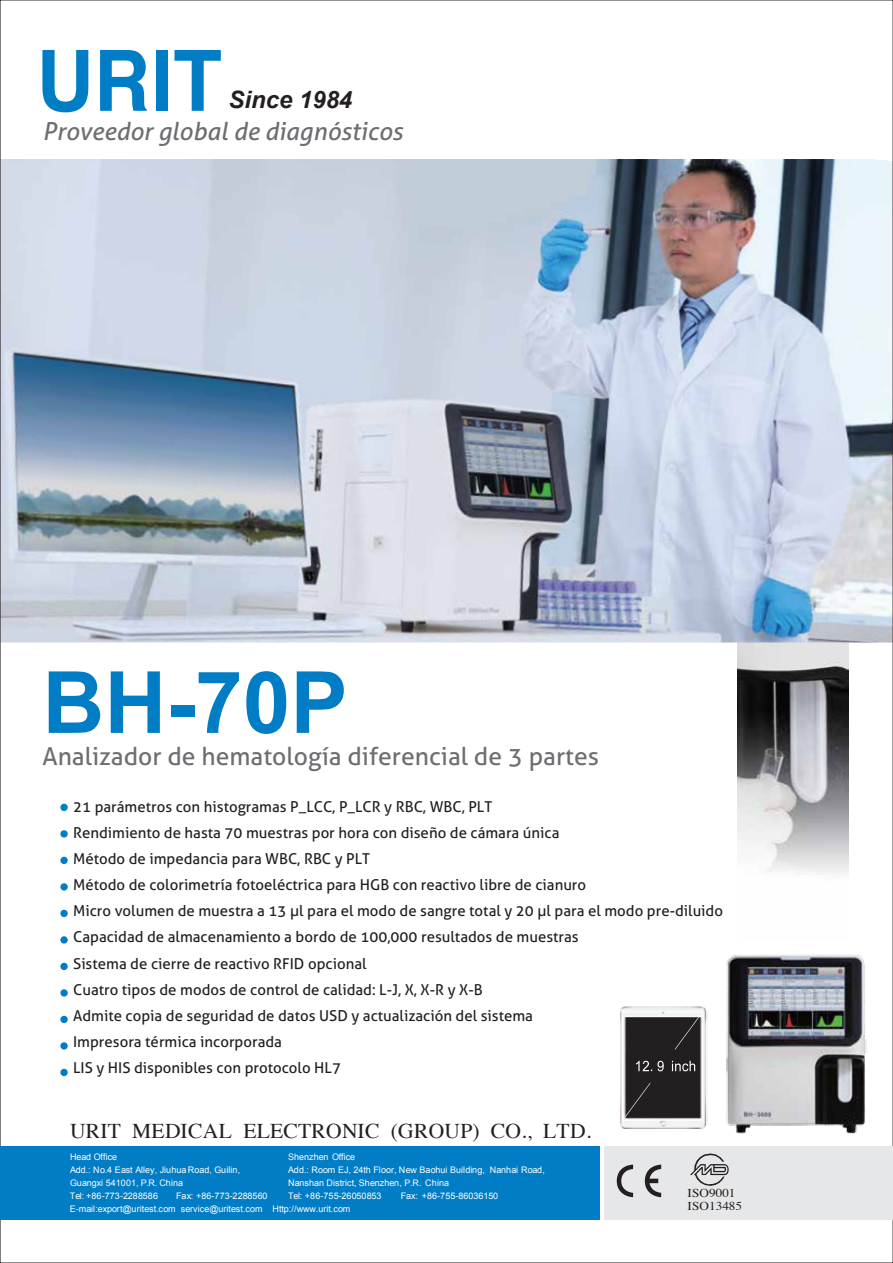
<style>
.page{position:relative;width:893px;height:1263px;background:#fff}
.page>*{position:absolute;margin:0;border:0;box-sizing:border-box;transform-origin:0 0}
.t1{font:700 85.8px "Arial";color:#007dc5}
.t2{font:24.75px "Aller";color:#6d6e71}
.t3{font:italic 24.75px "Aller";color:#6d6e71}
.t4{font:italic 700 24px "Arial";color:#231f20}
.t5{font:21px "Times";letter-spacing:.01em;color:#231f20}
.t6{font:15px/26.1px "Aller";color:#231f20}
.t7{font:12px/12.9px "Times";letter-spacing:.005em;color:#231f20;scale:1.1 1}
.t8{font:9px "Arial";letter-spacing:.01em;color:#fff}
</style>
<div class="page">
<img style="left:738px;top:642px;width:111px;height:231px">
<img style="left:2px;top:159px;width:889px;height:483px">
<svg style="left:42px;top:50px;width:46px;height:62px"></svg>
<svg style="left:100px;top:50px;width:47px;height:61px"></svg>
<div style="left:156px;top:50px;width:12px;height:61px;background:#007dc5"></div>
<svg style="left:174px;top:50px;width:47px;height:61px"></svg>
<div style="left:605px;top:1146px;width:288px;height:73px;background:#e6e7e8"></div>
<svg style="left:690px;top:1169px;width:39px;height:17px"></svg>
<div style="left:0;top:1146px;width:599px;height:73px;background:#007dc5"></div>
<div style="left:60px;top:804px;width:8px;height:7px;background:#007dc5;border-radius:50%"></div>
<div style="left:60px;top:857px;width:8px;height:7px;background:#007dc5;border-radius:50%"></div>
<div style="left:60px;top:910px;width:8px;height:7px;background:#007dc5;border-radius:50%"></div>
<div style="left:60px;top:963px;width:8px;height:7px;background:#007dc5;border-radius:50%"></div>
<div style="left:60px;top:830px;width:8px;height:7px;background:#007dc5;border-radius:50%"></div>
<div style="left:60px;top:883px;width:8px;height:7px;background:#007dc5;border-radius:50%"></div>
<div style="left:60px;top:936px;width:8px;height:7px;background:#007dc5;border-radius:50%"></div>
<div style="left:60px;top:989px;width:8px;height:7px;background:#007dc5;border-radius:50%"></div>
<div style="left:60px;top:1016px;width:8px;height:7px;background:#007dc5;border-radius:50%"></div>
<div style="left:60px;top:1042px;width:8px;height:7px;background:#007dc5;border-radius:50%"></div>
<div style="left:60px;top:1069px;width:8px;height:7px;background:#007dc5;border-radius:50%"></div>
<svg style="left:616px;top:1169px;width:45px;height:28px"></svg>
<img style="left:599px;top:912px;width:294px;height:257px">
<img style="left:618px;top:1005px;width:90px;height:125px">
<div style="left:622px;top:1011px;width:81px;height:110px;border:1px solid #fff"></div>
<svg style="left:675px;top:1012px;width:28px;height:37px"></svg>
<svg style="left:622px;top:1083px;width:28px;height:37px"></svg>
<svg style="left:636px;top:1061px;width:59px;height:10px"></svg>
<h3 class="t4" style="left:228px;top:84px;width:125px">Since 1984</h3>
<h2 class="t3" style="left:42px;top:117px;width:362px">Proveedor global de diagnósticos</h2>
<h1 class="t1" style="left:42px;top:646px;width:307px">BH-70P</h1>
<h2 class="t2" style="left:42px;top:741px;width:558px">Analizador de hematología diferencial de 3 partes</h2>
<p class="t6" style="left:73px;top:793px;width:651px">21 parámetros con histogramas P_LCC, P_LCR y RBC, WBC, PLT<br>Rendimiento de hasta 70 muestras por hora con diseño de cámara única<br>Método de impedancia para WBC, RBC y PLT<br>Método de colorimetría fotoeléctrica para HGB con reactivo libre de cianuro<br>Micro volumen de muestra a 13 µl para el modo de sangre total y 20 µl para el modo pre-diluido Capacidad de almacenamiento a bordo de 100,000 resultados de muestras<br>Sistema de cierre de reactivo RFID opcional<br>Cuatro tipos de modos de control de calidad: L-J, X, X-R y X-B<br>Admite copia de seguridad de datos USD y actualización del sistema<br>Impresora térmica incorporada<br>LIS y HIS disponibles con protocolo HL7</p>
<h3 class="t5" style="left:70px;top:1111px;width:523px">URIT MEDICAL ELECTRONIC (GROUP) CO., LTD.</h3>
<p class="t8" style="left:70px;top:1150px;width:49px">Head Office</p>
<p class="t8" style="left:288px;top:1150px;width:69px">Shenzhen Office</p>
<p class="t8" style="left:70px;top:1164px;width:172px">Add.: No.4 East Alley, Jiuhua Road, Guilin,</p>
<p class="t8" style="left:288px;top:1164px;width:258px">Add.: Room EJ, 24th Floor, New Baohui Building, Nanhai Road,</p>
<p class="t8" style="left:70px;top:1177px;width:115px">Guangxi 541001, P.R. China</p>
<p class="t8" style="left:288px;top:1177px;width:163px">Nanshan District, Shenzhen, P.R. China</p>
<p class="t8" style="left:70px;top:1190px;width:90px">Tel: +86-773-2288586</p>
<p class="t8" style="left:176px;top:1190px;width:93px">Fax: +86-773-2288560</p>
<p class="t8" style="left:288px;top:1190px;width:95px">Tel: +86-755-26050853</p>
<p class="t8" style="left:401px;top:1190px;width:99px">Fax: +86-755-86036150</p>
<p class="t8" style="left:70px;top:1203px;width:282px">E-mail:export@uritest.com service@uritest.com Http://www.urit.com</p>
<p class="t7" style="left:688px;top:1185px;width:51px">ISO9001<br>ISO13485</p>
</div>
